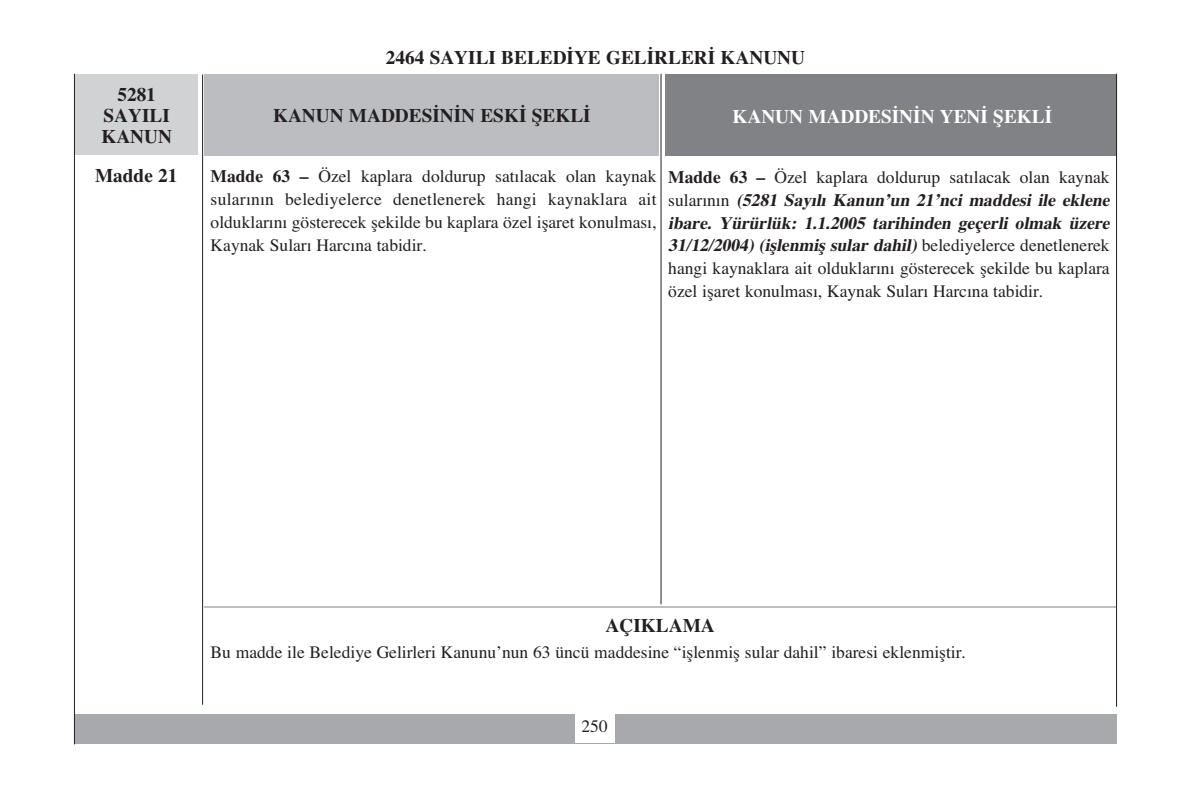
<style>
.page{position:relative;width:1191px;height:794px;background:#fff}
.page>*{position:absolute;margin:0;border:0;box-sizing:border-box;transform-origin:0 0}
.t1{font:700 19.25px/21px "Times Kill";color:#231f20;text-align:center}
.t2{font:700 19.25px "Times Kill";color:#fff}
.t3{font:17.5px/22.8px "Times Kill";color:#231f20;text-align:justify}
.s1{font-weight:700}
.s2{font-weight:700;font-style:italic}
</style>
<div class="page">
<div style="left:665px;top:74px;width:451px;height:82px;background:#808285"></div>
<div style="left:204px;top:74px;width:454px;height:81px;background:#bcbdc0"></div>
<div style="left:74px;top:74px;width:124px;height:81px;background:#d1d2d4"></div>
<hr style="left:660px;top:74px;width:1px;height:530px;background:#231f20">
<div style="left:74px;top:714px;width:1042px;height:30px;background:#a8a9ad"></div>
<div style="left:575px;top:708px;width:39px;height:34px;background:#fff"></div>
<hr style="left:204px;top:606px;width:912px;height:1px;background:#808285">
<hr style="left:74px;top:74px;width:1px;height:670px;background:#231f20">
<hr style="left:1116px;top:74px;width:1px;height:632px;background:#231f20">
<hr style="left:202px;top:74px;width:1px;height:630px;background:#231f20">
<p class="t1" style="left:101px;top:84px;width:72px">5281<br>SAYILI<br>KANUN</p>
<p class="t1" style="left:386px;top:46px;width:421px">2464 SAYILI BELED‹YE GEL‹RLER‹ KANUNU</p>
<p class="t1" style="left:273px;top:105px;width:319px">KANUN MADDES‹N‹N ESK‹ fiEKL‹</p>
<p class="t2" style="left:732px;top:105px;width:321px">KANUN MADDES‹N‹N YEN‹ fiEKL‹</p>
<p class="t3" style="left:211px;top:165px;width:447px"><span class="s1">Madde 63 –</span> Özel kaplara doldurup sat›lacak olan kaynak sular›n›n belediyelerce denetlenerek hangi kaynaklara ait olduklar›n› gösterecek flekilde bu kaplara özel iflaret konulmas›, Kaynak Sular› Harc›na tabidir.</p>
<p class="t1" style="left:95px;top:165px;width:84px">Madde 21</p>
<p class="t3" style="left:668px;top:166px;width:443px"><span class="s1">Madde 63 –</span> Özel kaplara doldurup sat›lacak olan kaynak sular›n›n <span class="s2">(5281 Say›l› Kanun’un 21’nci maddesi ile eklene ibare. Yürürlük: 1.1.2005 tarihinden geçerli olmak üzere 31/12/2004) (ifllenmifl sular dahil)</span> belediyelerce denetlenerek hangi kaynaklara ait olduklar›n› gösterecek flekilde bu kaplara özel iflaret konulmas›, Kaynak Sular› Harc›na tabidir.</p>
<p class="t1" style="left:605px;top:615px;width:111px">AÇIKLAMA</p>
<p class="t3" style="left:210px;top:640px;width:757px">Bu madde ile Belediye Gelirleri Kanunu’nun 63 üncü maddesine “ifllenmifl sular dahil” ibaresi eklenmifltir.</p>
<p class="t3" style="left:581px;top:714px;width:28px">250</p>
</div>
